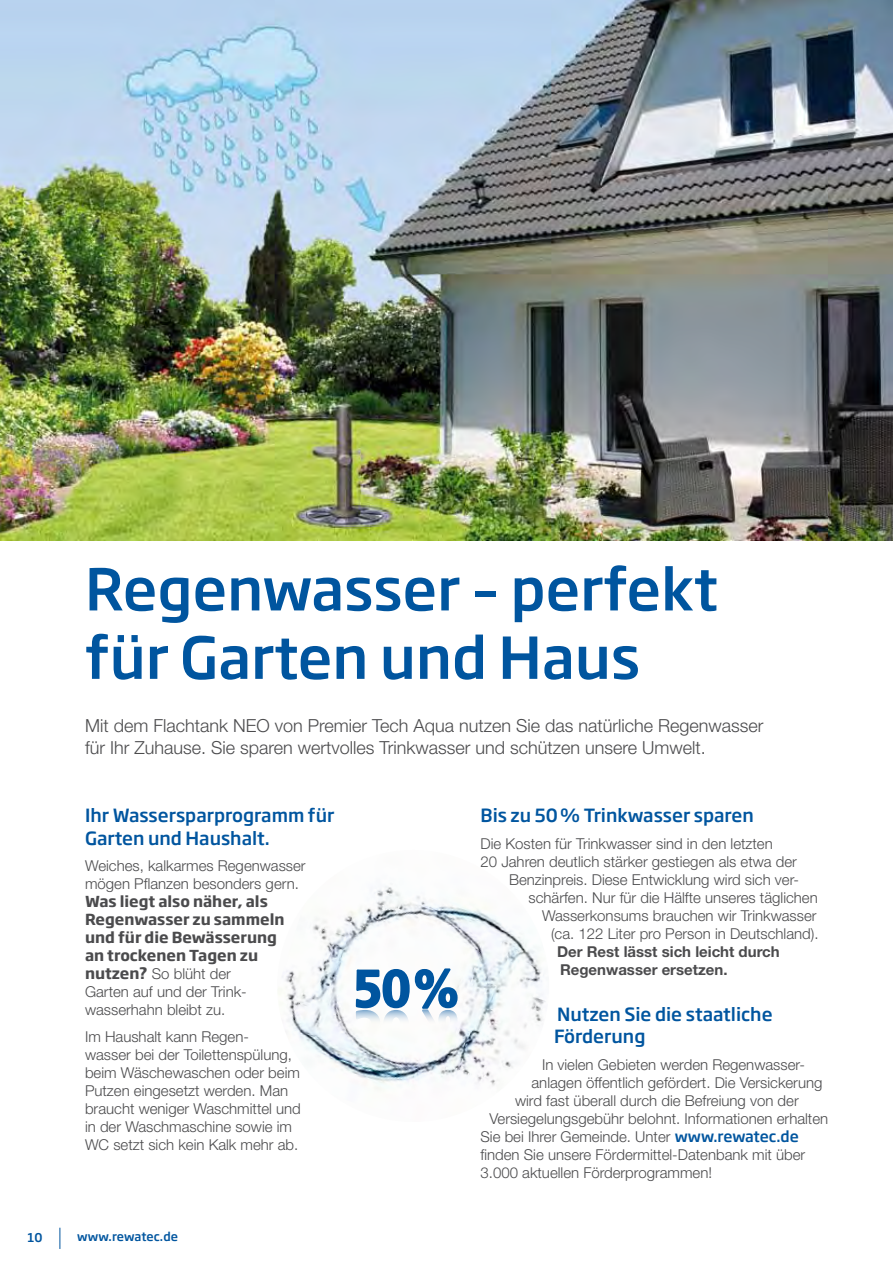
<style>
.page{position:relative;width:893px;height:1263px;background:#fff}
.page>*{position:absolute;margin:0;border:0;box-sizing:border-box;transform-origin:0 0}
.t1{font:500 57px/68.4px "Soho Gothic Pro";color:#00559f}
.t2{font:300 18px/22.5px "Helvetica Neue LT Std";color:#4b4b4d}
.t3{font:500 18px/22.5px "Soho Gothic Pro";color:#00559f}
.t4{font:300 15px/18px "Helvetica Neue LT Std";color:#4b4b4d}
.t5{font:700 15px/18px "Soho Gothic Pro";color:#4b4b4d}
.t6{font:700 15px/18px "Helvetica Neue LT Std";color:#4b4b4d}
.t7{font:500 12px "Soho Gothic Pro";color:#00559f}
.s1{font-family:"Soho Gothic Pro";font-weight:700}
.s2{font-family:"Soho Gothic Pro";font-weight:500;color:#00559f}
</style>
<div class="page">
<img style="left:0;top:0;width:893px;height:540px">
<img style="left:278px;top:883px;width:268px;height:203px">
<svg style="left:354px;top:962px;width:105px;height:128px"></svg>
<svg style="left:60px;top:1228px;width:1px;height:21px"></svg>
<h1 class="t1" style="left:85px;top:552px;width:635px">Regenwasser – perfekt für Garten und Haus</h1>
<p class="t2" style="left:85px;top:713px;width:680px">Mit dem Flachtank NEO von Premier Tech Aqua nutzen Sie das natürliche Regenwasser für Ihr Zuhause. Sie sparen wertvolles Trinkwasser und schützen unsere Umwelt.</p>
<p class="t3" style="left:85px;top:803px;width:251px">Ihr Wassersparprogramm für<br>Garten und Haushalt.</p>
<p class="t4" style="left:85px;top:856px;width:222px">Weiches, kalkarmes Regenwasser mögen Pflanzen besonders gern.</p>
<p class="t5" style="left:85px;top:891px;width:201px">Was liegt also näher, als<br>Regenwasser zu sammeln und für die Bewässerung an trockenen Tagen zu</p>
<p class="t4" style="left:85px;top:964px;width:161px"><span class="s1">nutzen?</span> So blüht der<br>Garten auf und der Trink&shy;wasserhahn bleibt zu.</p>
<p class="t4" style="left:85px;top:1027px;width:217px">Im Haushalt kann Regen-<br>wasser bei der Toilettenspülung, beim Wäschewaschen oder beim<br>Putzen eingesetzt werden. Man braucht weniger Waschmittel und in der Waschmaschine sowie im<br>WC setzt sich kein Kalk mehr ab.</p>
<p class="t7" style="left:27px;top:1228px;width:17px">10</p>
<p class="t7" style="left:77px;top:1227px;width:102px">www.rewatec.de</p>
<p class="t3" style="left:480px;top:803px;width:275px">Bis zu 50% Trinkwasser sparen</p>
<p class="t4" style="left:480px;top:834px;width:294px">Die Kosten für Trinkwasser sind in den letzten</p>
<p class="t4" style="left:480px;top:852px;width:318px">20 Jahren deutlich stärker gestiegen als etwa der</p>
<p class="t4" style="left:509px;top:870px;width:292px">Benzinpreis. Diese Entwicklung wird sich ver-</p>
<p class="t4" style="left:528px;top:888px;width:291px">schärfen. Nur für die Hälfte unseres täglichen</p>
<p class="t4" style="left:542px;top:906px;width:276px">Wasserkonsums brauchen wir Trinkwasser</p>
<p class="t4" style="left:551px;top:924px;width:269px">(ca. 122 Liter pro Person in Deutschland).</p>
<p class="t6" style="left:557px;top:942px;width:224px">Der Rest lässt sich leicht durch<br>Regenwasser ersetzen.</p>
<p class="t3" style="left:554px;top:1002px;width:220px">Nutzen Sie die staatliche<br>Förderung</p>
<p class="t4" style="left:542px;top:1055px;width:263px">In vielen Gebieten werden Regenwasser-</p>
<p class="t4" style="left:531px;top:1073px;width:292px">anlagen öffentlich gefördert. Die Versickerung</p>
<p class="t4" style="left:515px;top:1091px;width:285px">wird fast überall durch die Befreiung von der</p>
<p class="t4" style="left:489px;top:1109px;width:340px">Versiegelungsgebühr belohnt. Informationen erhalten</p>
<p class="t4" style="left:480px;top:1127px;width:320px">Sie bei Ihrer Gemeinde. Unter <span class="s2">www.rewatec.de</span></p>
<p class="t4" style="left:480px;top:1145px;width:326px">finden Sie unsere Fördermittel-Datenbank mit über</p>
<p class="t4" style="left:480px;top:1163px;width:233px">3.000 aktuellen Förderprogrammen!</p>
</div>
